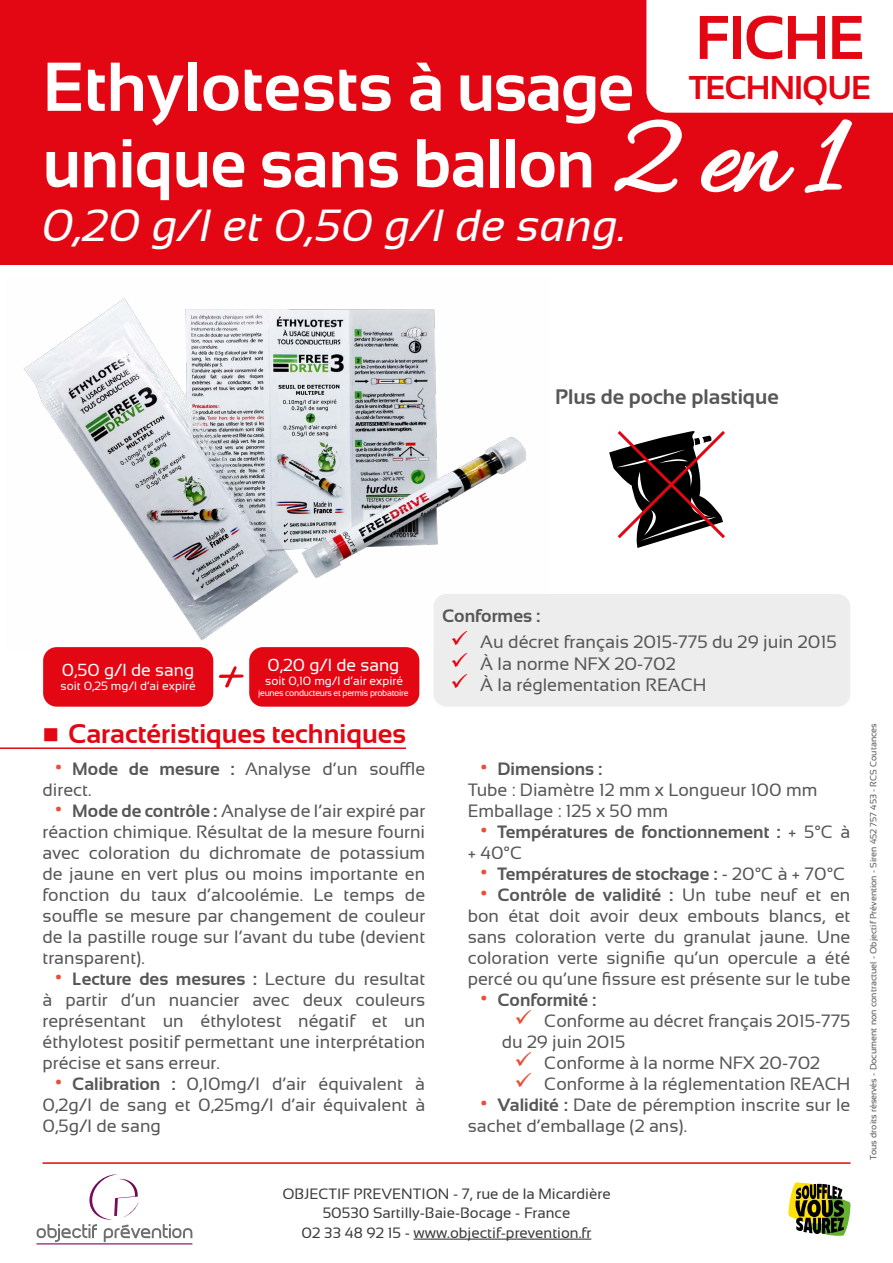
<style>
.page{position:relative;width:893px;height:1263px;background:#fff}
.page>*{position:absolute;margin:0;border:0;box-sizing:border-box;transform-origin:0 0}
.t1{font:700 69px/76.5px "Sansation";letter-spacing:-.01em;color:#fff}
.t2{font:700 61.5px "Sansation";letter-spacing:-.03em;color:#e30613}
.t3{font:italic 45px "Sansation";letter-spacing:.01em;color:#fff}
.t4{font:700 33px "Sansation";letter-spacing:-.03em;color:#e30613}
.t5{font:700 27px "Sansation";color:#e30613}
.t6{font:700 21px "Sansation";color:#575756}
.t7{font:18px/21.6px "Sansation";color:#575756}
.t8{font:700 18px "Sansation";color:#575756}
.t9{font:17.85px/21px "Sansation";color:#575756;text-align:justify}
.t10{font:700 17.85px/21px "Sansation";color:#575756}
.t11{font:17.4px "Sansation";color:#fff}
.t12{font:15px/19.5px "Sansation";color:#3c3c3b;text-align:center}
.t13{font:12px "Sansation";color:#fff}
.t14{font:9px "Sansation";color:#575756}
.t15{font:9px "Sansation";letter-spacing:-.03em;color:#fff}
.s1{font-family:"Allura";font-weight:400;font-size:124.5px}
.s2{font-weight:700;font-size:22.5px;color:#e94f35}
.s3{font-weight:700}
.s4{font-size:22.5px;color:#e94f35}
.s5{font-weight:400}
</style>
<div class="page">
<div style="left:0;top:0;width:893px;height:264px;background:#e30613"></div>
<hr style="left:37px;top:1243px;width:155px;height:1px;background:#7a0c5e">
<svg style="left:37px;top:1174px;width:155px;height:68px"></svg>
<hr style="left:413px;top:1238px;width:178px;height:2px;background:#3c3c3b">
<hr style="left:43px;top:1162px;width:807px;height:2px;background:#e30613">
<svg style="left:788px;top:1182px;width:62px;height:54px"></svg>
<hr style="left:0;top:747px;width:406px;height:2px;background:#e30613">
<div style="left:646px;top:0;width:247px;height:113px;background:#fff"></div>
<svg style="left:609px;top:431px;width:116px;height:117px"></svg>
<img style="left:24px;top:298px;width:503px;height:355px">
<div style="left:43px;top:647px;width:170px;height:60px;background:#e30613;border-radius:14px"></div>
<div style="left:249px;top:647px;width:170px;height:60px;background:#e30613;border-radius:14px"></div>
<svg style="left:218px;top:666px;width:26px;height:22px"></svg>
<div style="left:434px;top:594px;width:416px;height:113px;background:#ededed;border-radius:13px"></div>
<h2 class="t2" style="left:695px;top:3px;width:171px">FICHE</h2>
<h3 class="t4" style="left:689px;top:69px;width:183px">TECHNIQUE</h3>
<h1 class="t1" style="left:42px;top:49px;width:802px">Ethylotests à usage unique sans ballon <span class="s1">2 en 1</span></h1>
<h3 class="t3" style="left:43px;top:201px;width:586px">0,20 g/l et 0,50 g/l de sang.</h3>
<p class="t6" style="left:555px;top:385px;width:225px">Plus de poche plastique</p>
<p class="t11" style="left:62px;top:660px;width:134px">0,50 g/l de sang</p>
<p class="t13" style="left:61px;top:680px;width:137px">soit 0,25 mg/l d’ai expiré</p>
<p class="t11" style="left:267px;top:655px;width:133px">0,20 g/l de sang</p>
<p class="t13" style="left:265px;top:674px;width:139px">soit 0,10 mg/l d’air expiré</p>
<p class="t15" style="left:258px;top:688px;width:152px">jeunes conducteurs et permis probatoire</p>
<h3 class="t5" style="left:68px;top:719px;width:339px">Caractéristiques techniques</h3>
<p class="t9" style="left:43px;top:758px;width:384px;text-indent:13px"><span class="s2">•</span> <span class="s3">Mode de mesure :</span> Analyse d’un souffle direct.</p>
<p class="t9" style="left:43px;top:800px;width:384px;text-indent:13px"><span class="s2">•</span> <span class="s3">Mode de contrôle :</span> Analyse de l’air expiré par réaction chimique. Résultat de la mesure fourni avec coloration du dichromate de potassium de jaune en vert plus ou moins importante en fonction du taux d’alcoolémie. Le temps de souffle se mesure par changement de couleur de la pastille rouge sur l’avant du tube (devient transparent).</p>
<p class="t9" style="left:43px;top:968px;width:384px;text-indent:13px"><span class="s2">•</span> <span class="s3">Lecture des mesures :</span> Lecture du resultat à partir d’un nuancier avec deux couleurs représentant un éthylotest négatif et un éthylotest positif permettant une interprétation précise et sans erreur.</p>
<p class="t9" style="left:43px;top:1073px;width:384px;text-indent:13px"><span class="s2">•</span> <span class="s3">Calibration :</span> 0,10mg/l d’air équivalent à 0,2g/l de sang et 0,25mg/l d’air équivalent à 0,5g/l de sang</p>
<p class="t8" style="left:442px;top:606px;width:100px">Conformes :</p>
<p class="t7" style="left:480px;top:631px;width:358px">Au décret français 2015-775 du 29 juin 2015<br>À la norme NFX 20-702<br>À la réglementation REACH</p>
<p class="t9" style="left:468px;top:758px;width:351px;text-align:left;text-indent:13px"><span class="s2">•</span> <span class="s3">Dimensions :<br></span>Tube : Diamètre 12 mm x Longueur 100 mm<br>Emballage : 125 x 50 mm</p>
<p class="t10" style="left:468px;top:821px;width:384px;text-indent:13px"><span class="s4">•</span> Températures de fonctionnement : <span class="s5">+ 5°C à + 40°C</span></p>
<p class="t10" style="left:480px;top:863px;width:366px"><span class="s4">•</span> Températures de stockage : <span class="s5">- 20°C à + 70°C</span></p>
<p class="t9" style="left:468px;top:884px;width:384px;text-indent:13px"><span class="s2">•</span> <span class="s3">Contrôle de validité :</span> Un tube neuf et en bon état doit avoir deux embouts blancs, et sans coloration verte du granulat jaune. Une coloration verte signifie qu’un opercule a été percé ou qu’une fissure est présente sur le tube</p>
<p class="t10" style="left:480px;top:989px;width:118px"><span class="s4">•</span> Conformité :</p>
<p class="t9" style="left:544px;top:1010px;width:308px">Conforme au décret français 2015-775</p>
<p class="t9" style="left:502px;top:1031px;width:125px">du 29 juin 2015</p>
<p class="t9" style="left:544px;top:1052px;width:277px">Conforme à la norme NFX 20-702</p>
<p class="t9" style="left:544px;top:1073px;width:308px">Conforme à la réglementation REACH</p>
<p class="t9" style="left:468px;top:1094px;width:384px;text-indent:13px"><span class="s2">•</span> <span class="s3">Validité :</span> Date de péremption inscrite sur le sachet d’emballage (2 ans).</p>
<p class="t12" style="left:282px;top:1184px;width:330px">OBJECTIF PREVENTION - 7, rue de la Micardière<br>50530 Sartilly-Baie-Bocage - France<br>02 33 48 92 15 - www.objectif-prevention.fr</p>
<p class="t14" style="left:868px;top:1160px;width:438px;rotate:-90deg">Tous droits réservés - Document non contractuel - Objectif Prévention - Siren 452 757 453 - RCS Coutances</p>
</div>
